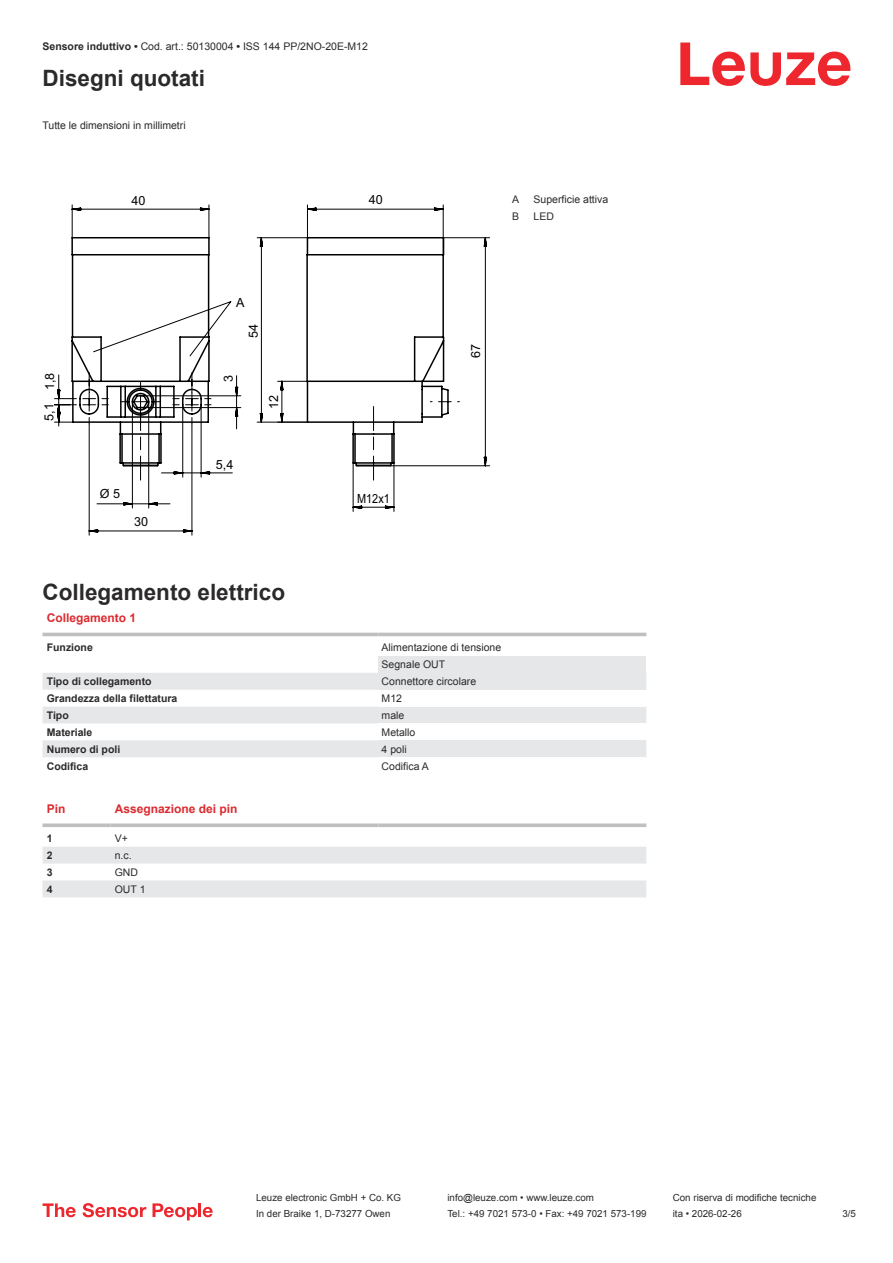
<style>
.page{position:relative;width:893px;height:1263px;background:#fff}
.page>*{position:absolute;margin:0;border:0;box-sizing:border-box;transform-origin:0 0}
.t1{font:700 22.5px "Arial";color:#2b292a}
.t2{font:12.6px "Arial";color:#000}
.t3{font:12.6px "Arial";color:#000;scale:.87 1}
.t4{font:700 12px "Arial";color:#db2a30}
.t5{font:10.5px/17px "Arial";color:#2b292a}
.t6{font:700 10.5px "Arial";color:#2b292a}
.t7{font:9.75px "Arial";color:#2b292a}
.s1{font-weight:700}
</style>
<div class="page">
<svg style="left:680px;top:43px;width:170px;height:43px"></svg>
<svg style="left:43px;top:632px;width:603px;height:5px"></svg>
<svg style="left:43px;top:673px;width:335px;height:84px;fill:#e6e7e9"></svg>
<hr style="left:43px;top:633px;width:335px;height:3px;background:#bdbfc1">
<hr style="left:378px;top:633px;width:268px;height:3px;background:#bdbfc1">
<div style="left:378px;top:656px;width:268px;height:17px;background:#e6e7e9"></div>
<div style="left:378px;top:673px;width:268px;height:17px;background:#e6e7e9"></div>
<div style="left:378px;top:706px;width:268px;height:17px;background:#e6e7e9"></div>
<div style="left:378px;top:740px;width:268px;height:17px;background:#e6e7e9"></div>
<svg style="left:43px;top:847px;width:603px;height:50px"></svg>
<svg style="left:43px;top:823px;width:68px;height:4px"></svg>
<svg style="left:111px;top:823px;width:267px;height:4px"></svg>
<svg style="left:378px;top:823px;width:268px;height:4px"></svg>
<svg style="left:43px;top:1203px;width:33px;height:14px"></svg>
<svg style="left:83px;top:1203px;width:63px;height:14px"></svg>
<svg style="left:153px;top:1203px;width:44px;height:17px"></svg>
<hr style="left:198px;top:1203px;width:3px;height:14px;background:#ed272d">
<svg style="left:203px;top:1207px;width:10px;height:10px"></svg>
<svg style="left:54px;top:204px;width:139px;height:332px"></svg>
<svg style="left:96px;top:204px;width:348px;height:308px"></svg>
<svg style="left:58px;top:237px;width:432px;height:244px"></svg>
<p class="t5" style="left:43px;top:39px;width:327px"><span class="s1">Sensore induttivo •</span> Cod. art.: 50130004 <span class="s1">•</span> ISS 144 PP/2NO-20E-M12</p>
<h1 class="t1" style="left:43px;top:70px;width:164px">Disegni quotati</h1>
<p class="t5" style="left:43px;top:117px;width:145px">Tutte le dimensioni in millimetri</p>
<p class="t2" style="left:132px;top:196px;width:16px">40</p>
<p class="t2" style="left:369px;top:195px;width:16px">40</p>
<p class="t5" style="left:512px;top:192px;width:9px">A</p>
<p class="t5" style="left:534px;top:192px;width:76px">Superficie attiva</p>
<p class="t5" style="left:512px;top:209px;width:9px">B</p>
<p class="t5" style="left:534px;top:209px;width:22px">LED</p>
<p class="t2" style="left:236px;top:297px;width:10px">A</p>
<p class="t2" style="left:44px;top:421px;width:50px;rotate:-90deg">5,1 1,8</p>
<p class="t2" style="left:100px;top:488px;width:22px">Ø 5</p>
<p class="t2" style="left:134px;top:517px;width:16px">30</p>
<p class="t2" style="left:224px;top:382px;width:9px;rotate:-90deg">3</p>
<p class="t2" style="left:248px;top:338px;width:16px;rotate:-90deg">54</p>
<p class="t2" style="left:269px;top:409px;width:16px;rotate:-90deg">12</p>
<p class="t2" style="left:216px;top:459px;width:19px">5,4</p>
<p class="t3" style="left:357px;top:493px;width:39px">M12x1</p>
<p class="t2" style="left:471px;top:358px;width:16px;rotate:-90deg">67</p>
<h1 class="t1" style="left:43px;top:583px;width:244px">Collegamento elettrico</h1>
<p class="t4" style="left:47px;top:613px;width:91px">Collegamento 1</p>
<p class="t6" style="left:47px;top:643px;width:48px">Funzione</p>
<p class="t5" style="left:382px;top:640px;width:121px">Alimentazione di tensione<br>Segnale OUT</p>
<p class="t6" style="left:47px;top:677px;width:106px">Tipo di collegamento</p>
<p class="t5" style="left:382px;top:674px;width:96px">Connettore circolare</p>
<p class="t6" style="left:47px;top:694px;width:132px">Grandezza della filettatura</p>
<p class="t5" style="left:382px;top:691px;width:22px">M12</p>
<p class="t6" style="left:47px;top:711px;width:23px">Tipo</p>
<p class="t5" style="left:382px;top:707px;width:24px">male</p>
<p class="t6" style="left:47px;top:728px;width:47px">Materiale</p>
<p class="t5" style="left:382px;top:724px;width:35px">Metallo</p>
<p class="t6" style="left:47px;top:745px;width:75px">Numero di poli</p>
<p class="t5" style="left:382px;top:741px;width:27px">4 poli</p>
<p class="t6" style="left:47px;top:762px;width:43px">Codifica</p>
<p class="t5" style="left:382px;top:758px;width:49px">Codifica A</p>
<p class="t4" style="left:47px;top:804px;width:20px">Pin</p>
<p class="t4" style="left:115px;top:804px;width:124px">Assegnazione dei pin</p>
<p class="t6" style="left:47px;top:834px;width:7px">1</p>
<p class="t5" style="left:115px;top:831px;width:15px">V+</p>
<p class="t6" style="left:47px;top:851px;width:7px">2</p>
<p class="t5" style="left:115px;top:848px;width:18px">n.c.</p>
<p class="t6" style="left:47px;top:868px;width:7px">3</p>
<p class="t5" style="left:115px;top:864px;width:25px">GND</p>
<p class="t6" style="left:47px;top:885px;width:7px">4</p>
<p class="t5" style="left:115px;top:881px;width:32px">OUT 1</p>
<p class="t7" style="left:256px;top:1194px;width:146px">Leuze electronic GmbH + Co. KG</p>
<p class="t7" style="left:447px;top:1194px;width:148px">info@leuze.com • www.leuze.com</p>
<p class="t7" style="left:673px;top:1194px;width:145px">Con riserva di modifiche tecniche</p>
<p class="t7" style="left:256px;top:1210px;width:136px">In der Braike 1, D-73277 Owen</p>
<p class="t7" style="left:447px;top:1210px;width:201px">Tel.: +49 7021 573-0 • Fax: +49 7021 573-199</p>
<p class="t7" style="left:673px;top:1210px;width:70px">ita • 2026-02-26</p>
<p class="t7" style="left:842px;top:1210px;width:15px">3 /5</p>
</div>
